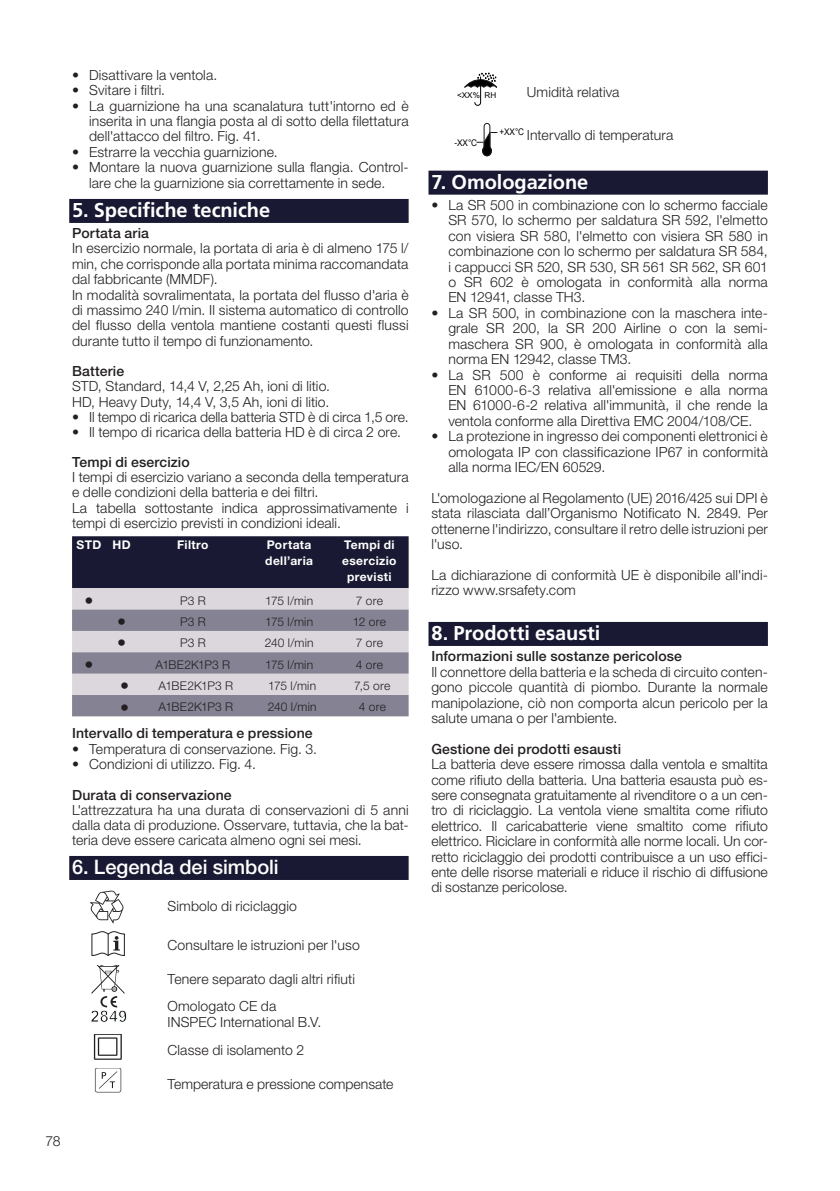
<style>
.page{position:relative;width:840px;height:1191px;background:#fff}
.page>*{position:absolute;margin:0;border:0;box-sizing:border-box;transform-origin:0 0}
.t1{font:700 20px "Frutiger LT Pro";letter-spacing:-.005em;color:#fff}
.t2{font:500 20px "Helvetica Neue LT Pro";letter-spacing:-.005em;color:#fff}
.t3{font:300 18px "Helvetica Neue LT Pro";color:#231f20}
.t4{font:300 14px/15.4px "Helvetica Neue LT Pro";letter-spacing:.01em;color:#231f20;text-align:justify}
.t5{font:500 14px "Helvetica Neue LT Pro";letter-spacing:.01em;color:#231f20}
.t6{font:300 12px "Helvetica Neue LT Pro";letter-spacing:.015em;color:#231f20}
.t7{font:700 12px/16px "Helvetica Neue LT Pro";letter-spacing:.03em;color:#fff}
.t8{font:300 12px "Helvetica Neue LT Pro";letter-spacing:-.02em;color:#231f20}
.t9{font:9.2px "Arial";color:#000;scale:.89 1}
.t10{font:8px "Arial";color:#000}
.s1{font-size:18px}
</style>
<div class="page">
<div style="left:69px;top:199px;width:339px;height:24px;background:#191933"></div>
<div style="left:69px;top:856px;width:339px;height:24px;background:#191933"></div>
<svg style="left:72px;top:536px;width:336px;height:180px;background:#858292"></svg>
<img style="left:91px;top:890px;width:32px;height:33px">
<svg style="left:91px;top:931px;width:34px;height:25px"></svg>
<img style="left:92px;top:965px;width:32px;height:28px">
<svg style="left:91px;top:996px;width:36px;height:26px"></svg>
<img style="left:93px;top:1034px;width:29px;height:26px">
<img style="left:94px;top:1068px;width:28px;height:25px">
<div style="left:428px;top:171px;width:339px;height:24px;background:#191933"></div>
<div style="left:428px;top:622px;width:339px;height:24px;background:#191933"></div>
<svg style="left:464px;top:73px;width:32px;height:33px"></svg>
<svg style="left:476px;top:123px;width:21px;height:33px"></svg>
<p class="t4" style="left:72px;top:67px;width:146px">• Disattivare la ventola.</p>
<p class="t4" style="left:72px;top:82px;width:94px">• Svitare i filtri.</p>
<p class="t4" style="left:89px;top:98px;width:321px;text-indent:-17px">• La guarnizione ha una scanalatura tutt'intorno ed è inserita in una flangia posta al di sotto della filettatura dell'attacco del filtro. Fig. 41.</p>
<p class="t4" style="left:72px;top:144px;width:207px">• Estrarre la vecchia guarnizione.</p>
<p class="t4" style="left:72px;top:159px;width:338px;text-align:center">• Montare la nuova guarnizione sulla flangia. Control&shy;lare che la guarnizione sia correttamente in sede.</p>
<h1 class="t1" style="left:72px;top:198px;width:199px">5. Specifiche tecniche</h1>
<p class="t5" style="left:72px;top:225px;width:78px">Portata aria</p>
<p class="t4" style="left:72px;top:240px;width:338px;text-align:left">In esercizio normale, la portata di aria è di almeno 175 l/ min, che corrisponde alla portata minima raccomandata dal fabbricante (MMDF).<br>In modalità sovralimentata, la portata del flusso d'aria è di massimo 240 l/min. Il sistema automatico di controllo del flusso della ventola mantiene costanti questi flussi durante tutto il tempo di funzionamento.</p>
<p class="t5" style="left:72px;top:362px;width:54px">Batterie</p>
<p class="t4" style="left:72px;top:378px;width:259px">STD, Standard, 14,4 V, 2,25 Ah, ioni di litio.<br>HD, Heavy Duty, 14,4 V, 3,5 Ah, ioni di litio.</p>
<p class="t4" style="left:72px;top:409px;width:338px">• Il tempo di ricarica della batteria STD è di circa 1,5 ore.</p>
<p class="t4" style="left:72px;top:424px;width:330px">• Il tempo di ricarica della batteria HD è di circa 2 ore.</p>
<p class="t5" style="left:72px;top:454px;width:119px">Tempi di esercizio</p>
<p class="t4" style="left:72px;top:469px;width:338px;text-align:left">I tempi di esercizio variano a seconda della temperatura e delle condizioni della batteria e dei filtri.<br>La tabella sottostante indica approssimativamente i tempi di esercizio previsti in condizioni ideali.</p>
<p class="t7" style="left:77px;top:537px;width:56px">STD HD</p>
<p class="t7" style="left:177px;top:537px;width:33px">Filtro</p>
<p class="t7" style="left:265px;top:537px;width:49px">Portata dell’aria</p>
<p class="t7" style="left:342px;top:537px;width:56px;text-align:center">Tempi di esercizio previsti</p>
<p class="t3" style="left:84px;top:589px;width:10px">•</p>
<p class="t6" style="left:180px;top:593px;width:27px">P3 R</p>
<p class="t6" style="left:265px;top:593px;width:50px">175 l/min</p>
<p class="t6" style="left:355px;top:593px;width:29px">7 ore</p>
<p class="t3" style="left:117px;top:610px;width:10px">•</p>
<p class="t6" style="left:180px;top:614px;width:27px">P3 R</p>
<p class="t6" style="left:265px;top:614px;width:50px">175 l/min</p>
<p class="t6" style="left:352px;top:614px;width:35px">12 ore</p>
<p class="t3" style="left:117px;top:632px;width:10px">•</p>
<p class="t6" style="left:180px;top:635px;width:27px">P3 R</p>
<p class="t6" style="left:264px;top:635px;width:50px">240 l/min</p>
<p class="t6" style="left:355px;top:635px;width:29px">7 ore</p>
<p class="t3" style="left:84px;top:653px;width:10px">•</p>
<p class="t8" style="left:155px;top:657px;width:76px">A1BE2K1P3 R</p>
<p class="t6" style="left:265px;top:657px;width:50px">175 l/min</p>
<p class="t6" style="left:355px;top:657px;width:29px">4 ore</p>
<p class="t8" style="left:120px;top:678px;width:114px"><span class="s1">•</span> A1BE2K1P3 R</p>
<p class="t6" style="left:268px;top:678px;width:50px">175 l/min</p>
<p class="t6" style="left:354px;top:678px;width:37px">7,5 ore</p>
<p class="t8" style="left:120px;top:700px;width:114px"><span class="s1">•</span> A1BE2K1P3 R</p>
<p class="t6" style="left:267px;top:700px;width:50px">240 l/min</p>
<p class="t6" style="left:358px;top:700px;width:29px">4 ore</p>
<p class="t5" style="left:72px;top:725px;width:242px">Intervallo di temperatura e pressione</p>
<p class="t4" style="left:72px;top:741px;width:246px">• Temperatura di conservazione. Fig. 3.</p>
<p class="t4" style="left:72px;top:756px;width:185px">• Condizioni di utilizzo. Fig. 4.</p>
<p class="t5" style="left:72px;top:786px;width:161px">Durata di conservazione</p>
<p class="t4" style="left:72px;top:802px;width:338px">L'attrezzatura ha una durata di conservazioni di 5 anni dalla data di produzione. Osservare, tuttavia, che la bat&shy;teria deve essere caricata almeno ogni sei mesi.</p>
<h1 class="t2" style="left:72px;top:855px;width:208px">6. Legenda dei simboli</h1>
<p class="t4" style="left:167px;top:898px;width:131px">Simbolo di riciclaggio</p>
<p class="t4" style="left:167px;top:937px;width:194px">Consultare le istruzioni per l'uso</p>
<p class="t4" style="left:167px;top:965px;width:189px;line-height:26.8px">Tenere separato dagli altri rifiuti<br>Omologato CE da</p>
<p class="t4" style="left:167px;top:1007px;width:155px;line-height:28.6px">INSPEC International B.V.<br>Classe di isolamento 2</p>
<p class="t4" style="left:167px;top:1076px;width:227px">Temperatura e pressione compensate</p>
<p class="t4" style="left:45px;top:1132px;width:17px">78</p>
<p class="t10" style="left:457px;top:90px;width:41px">&lt;XX% RH</p>
<p class="t4" style="left:526px;top:84px;width:94px">Umidità relativa</p>
<p class="t9" style="left:499px;top:126px;width:29px">+XX°C</p>
<p class="t9" style="left:454px;top:137px;width:27px">-XX°C</p>
<p class="t4" style="left:526px;top:127px;width:148px">Intervallo di temperatura</p>
<h1 class="t1" style="left:431px;top:170px;width:158px">7. Omologazione</h1>
<p class="t4" style="left:448px;top:197px;width:321px;text-indent:-17px">• La SR 500 in combinazione con lo schermo facciale SR 570, lo schermo per saldatura SR 592, l'elmetto con visiera SR 580, l'elmetto con visiera SR 580 in combinazione con lo schermo per saldatura SR 584, i cappucci SR 520, SR 530, SR 561 SR 562, SR 601 o SR 602 è omologata in conformità alla norma EN 12941, classe TH3.</p>
<p class="t4" style="left:448px;top:305px;width:321px;text-indent:-17px">• La SR 500, in combinazione con la maschera inte&shy;grale SR 200, la SR 200 Airline o con la semi&shy;maschera SR 900, è omologata in conformità alla norma EN 12942, classe TM3.</p>
<p class="t4" style="left:448px;top:366px;width:321px;text-indent:-17px">• La SR 500 è conforme ai requisiti della norma EN 61000-6-3 relativa all'emissione e alla norma EN 61000-6-2 relativa all'immunità, il che rende la ventola conforme alla Direttiva EMC 2004/108/CE.</p>
<p class="t4" style="left:448px;top:428px;width:321px;text-indent:-17px">• La protezione in ingresso dei componenti elettronici è omologata IP con classificazione IP67 in conformità alla norma IEC/EN 60529.</p>
<p class="t4" style="left:431px;top:490px;width:338px">L'omologazione al Regolamento (UE) 2016/425 sui DPI è stata rilasciata dall’Organismo Notificato N. 2849. Per ottenerne l'indirizzo, consultare il retro delle istruzioni per l'uso.</p>
<p class="t4" style="left:431px;top:567px;width:338px">La dichiarazione di conformità UE è disponibile all'indi&shy;rizzo www.srsafety.com</p>
<h1 class="t1" style="left:431px;top:621px;width:170px">8. Prodotti esausti</h1>
<p class="t5" style="left:431px;top:648px;width:252px">Informazioni sulle sostanze pericolose</p>
<p class="t4" style="left:431px;top:664px;width:338px">Il connettore della batteria e la scheda di circuito conten&shy;gono piccole quantità di piombo. Durante la normale manipolazione, ciò non comporta alcun pericolo per la salute umana o per l'ambiente.</p>
<p class="t5" style="left:431px;top:740px;width:191px">Gestione dei prodotti esausti</p>
<p class="t4" style="left:431px;top:756px;width:338px">La batteria deve essere rimossa dalla ventola e smaltita come rifiuto della batteria. Una batteria esausta può es&shy;sere consegnata gratuitamente al rivenditore o a un cen&shy;tro di riciclaggio. La ventola viene smaltita come rifiuto elettrico. Il caricabatterie viene smaltito come rifiuto elettrico. Riciclare in conformità alle norme locali. Un cor&shy;retto riciclaggio dei prodotti contribuisce a un uso effici&shy;ente delle risorse materiali e riduce il rischio di diffusione di sostanze pericolose.</p>
</div>
